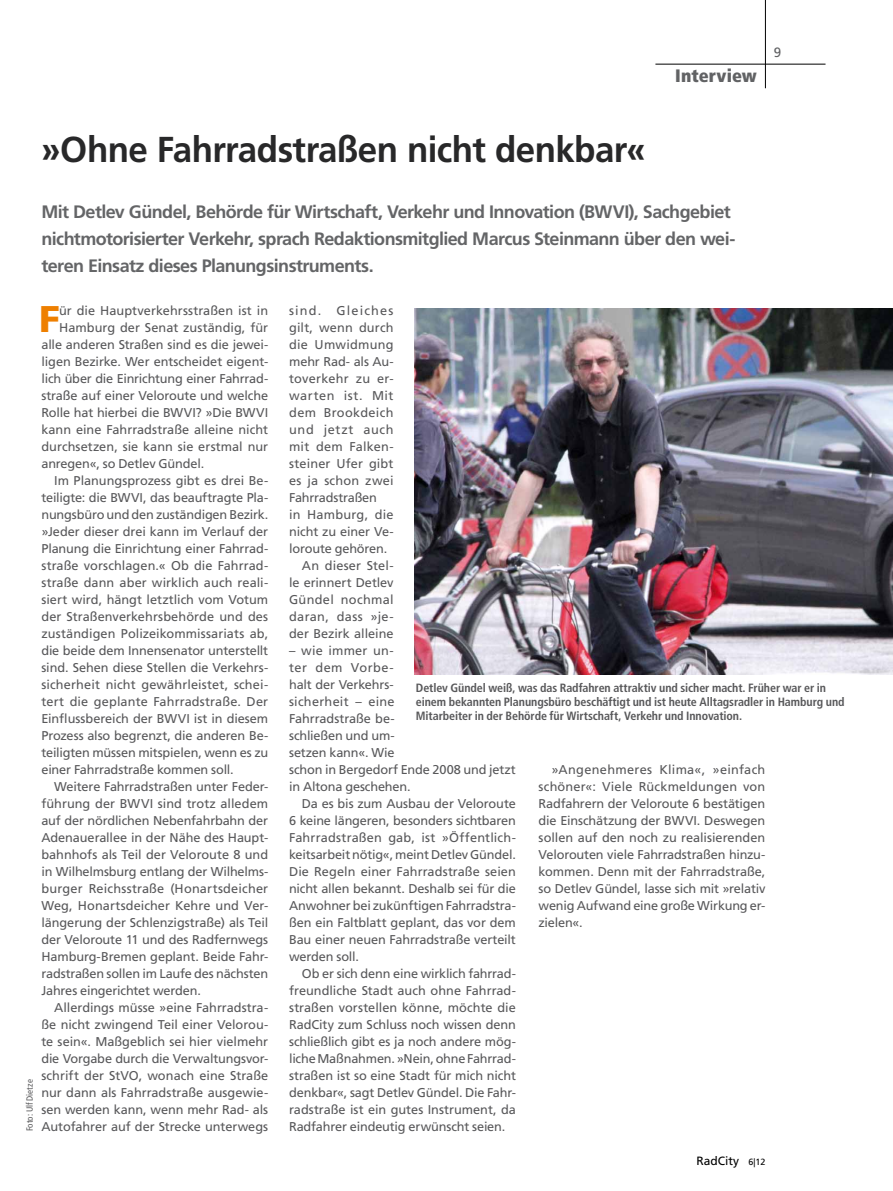
<style>
.page{position:relative;width:893px;height:1191px;background:#fff}
.page>*{position:absolute;margin:0;border:0;box-sizing:border-box;transform-origin:0 0}
.t1{font:900 37.05px "Frutiger LT";color:#ee7f00}
.t2{font:700 36px "Frutiger LT";letter-spacing:-.015em;color:#282829}
.t3{font:700 18px/27px "Frutiger LT";letter-spacing:-.03em;color:#646567}
.t4{font:900 condensed 18px "Frutiger LT";letter-spacing:.005em;color:#616264}
.t5{font:13.5px "Frutiger LT";color:#616264}
.t6{font:12.75px/17px "Frutiger LT";letter-spacing:-.005em;color:#58585a;text-align:justify}
.t7{font:12.75px "Frutiger LT";letter-spacing:.015em;color:#58585a}
.t8{font:12.75px "Frutiger LT";letter-spacing:.02em;color:#58585a}
.t9{font:12.75px "Frutiger LT";letter-spacing:.025em;color:#58585a}
.t10{font:12.75px "Frutiger LT";letter-spacing:.04em;color:#58585a}
.t11{font:12.75px "Frutiger LT";letter-spacing:.09em;color:#58585a}
.t12{font:12.75px "Frutiger LT";letter-spacing:.05em;color:#58585a}
.t13{font:700 condensed 12px/14.4px "Frutiger LT";letter-spacing:-.005em;color:#58585a}
.t14{font:12px "Frutiger LT";color:#000}
.t15{font:condensed 9px "Frutiger LT";color:#58585a}
.s1{font-size:9px}
</style>
<div class="page">
<hr style="left:765px;top:0;width:1px;height:88px;background:#000">
<hr style="left:655px;top:64px;width:170px;height:1px;background:#000">
<img style="left:415px;top:308px;width:478px;height:366px">
<p class="t4" style="left:675px;top:65px;width:83px">Interview</p>
<p class="t5" style="left:774px;top:44px;width:9px">9</p>
<p class="t2" style="left:41px;top:128px;width:606px">»Ohne Fahrradstraßen nicht denkbar«</p>
<p class="t15" style="left:25px;top:1131px;width:54px;rotate:-90deg">Foto: Ulf Dietze</p>
<p class="t3" style="left:41px;top:199px;width:695px">Mit Detlev Gündel, Behörde für Wirtschaft, Verkehr und Innovation (BWVI), Sachgebiet nichtmotorisierter Verkehr, sprach Redaktionsmitglied Marcus Steinmann über den wei&shy;teren Einsatz dieses Planungsinstruments.</p>
<p class="t11" style="left:289px;top:303px;width:106px">sind. Gleiches</p>
<p class="t6" style="left:289px;top:319px;width:106px">gilt, wenn durch</p>
<p class="t8" style="left:289px;top:337px;width:106px">die Umwidmung</p>
<p class="t6" style="left:289px;top:353px;width:106px">mehr Rad- als Au-</p>
<p class="t8" style="left:289px;top:371px;width:106px">toverkehr zu er-</p>
<p class="t10" style="left:289px;top:388px;width:106px">warten ist. Mit</p>
<p class="t9" style="left:289px;top:405px;width:106px">dem Brookdeich</p>
<p class="t12" style="left:289px;top:422px;width:106px">und jetzt auch</p>
<p class="t7" style="left:289px;top:439px;width:106px">mit dem Falken-</p>
<p class="t6" style="left:289px;top:455px;width:106px">steiner Ufer gibt</p>
<p class="t7" style="left:289px;top:473px;width:106px">es ja schon zwei</p>
<p class="t6" style="left:289px;top:489px;width:89px">Fahrradstraßen</p>
<p class="t7" style="left:289px;top:507px;width:106px">in Hamburg, die</p>
<p class="t6" style="left:289px;top:523px;width:106px">nicht zu einer Ve-</p>
<p class="t6" style="left:289px;top:540px;width:100px">loroute gehören.</p>
<p class="t6" style="left:302px;top:557px;width:93px">An dieser Stel-</p>
<p class="t6" style="left:289px;top:574px;width:106px">le erinnert Detlev</p>
<p class="t8" style="left:289px;top:592px;width:106px">Gündel nochmal</p>
<p class="t9" style="left:289px;top:609px;width:106px">daran, dass »je-</p>
<p class="t6" style="left:289px;top:625px;width:106px">der Bezirk alleine</p>
<p class="t6" style="left:289px;top:642px;width:106px">– wie immer un-</p>
<p class="t10" style="left:289px;top:660px;width:106px">ter dem Vorbe-</p>
<p class="t6" style="left:289px;top:676px;width:106px">halt der Verkehrs-</p>
<p class="t8" style="left:289px;top:694px;width:107px">sicherheit – eine</p>
<p class="t6" style="left:289px;top:710px;width:107px">Fahrradstraße be-</p>
<p class="t6" style="left:289px;top:727px;width:107px">schließen und um-</p>
<p class="t6" style="left:289px;top:744px;width:107px">setzen kann«. Wie</p>
<p class="t6" style="left:289px;top:761px;width:228px">schon in Bergedorf Ende 2008 und jetzt</p>
<p class="t6" style="left:289px;top:778px;width:123px">in Altona geschehen.</p>
<p class="t6" style="left:302px;top:795px;width:215px">Da es bis zum Ausbau der Veloroute</p>
<p class="t6" style="left:289px;top:812px;width:228px">6 keine längeren, besonders sichtbaren</p>
<p class="t7" style="left:289px;top:830px;width:228px">Fahrradstraßen gab, ist »Öffentlich-</p>
<p class="t6" style="left:289px;top:846px;width:228px">keitsarbeit nötig«, meint Detlev Gündel.</p>
<p class="t6" style="left:289px;top:863px;width:228px">Die Regeln einer Fahrradstraße seien</p>
<p class="t6" style="left:289px;top:880px;width:228px">nicht allen bekannt. Deshalb sei für die</p>
<p class="t6" style="left:289px;top:897px;width:228px">Anwohner bei zukünftigen Fahrradstra-</p>
<p class="t6" style="left:289px;top:914px;width:228px">ßen ein Faltblatt geplant, das vor dem</p>
<p class="t6" style="left:289px;top:931px;width:228px">Bau einer neuen Fahrradstraße verteilt</p>
<p class="t6" style="left:289px;top:948px;width:71px">werden soll.</p>
<p class="t6" style="left:302px;top:965px;width:216px">Ob er sich denn eine wirklich fahrrad-</p>
<p class="t6" style="left:289px;top:982px;width:228px">freundliche Stadt auch ohne Fahrrad-</p>
<p class="t6" style="left:289px;top:999px;width:228px">straßen vorstellen könne, möchte die</p>
<p class="t6" style="left:289px;top:1016px;width:228px">RadCity zum Schluss noch wissen denn</p>
<p class="t6" style="left:289px;top:1033px;width:228px">schließlich gibt es ja noch andere mög-</p>
<p class="t6" style="left:289px;top:1050px;width:228px">liche Maßnahmen. »Nein, ohne Fahrrad-</p>
<p class="t6" style="left:289px;top:1067px;width:228px">straßen ist so eine Stadt für mich nicht</p>
<p class="t6" style="left:289px;top:1084px;width:228px">denkbar«, sagt Detlev Gündel. Die Fahr-</p>
<p class="t6" style="left:289px;top:1101px;width:228px">radstraße ist ein gutes Instrument, da</p>
<p class="t6" style="left:289px;top:1118px;width:218px">Radfahrer eindeutig erwünscht seien.</p>
<p class="t1" style="left:39px;top:296px;width:22px">F</p>
<p class="t6" style="left:59px;top:302px;width:211px">ür die Hauptverkehrsstraßen ist in</p>
<p class="t6" style="left:59px;top:319px;width:211px">Hamburg der Senat zuständig, für</p>
<p class="t6" style="left:41px;top:336px;width:228px">alle anderen Straßen sind es die jewei-</p>
<p class="t6" style="left:41px;top:353px;width:228px">ligen Bezirke. Wer entscheidet eigent-</p>
<p class="t6" style="left:41px;top:370px;width:228px">lich über die Einrichtung einer Fahrrad-</p>
<p class="t6" style="left:41px;top:387px;width:228px">straße auf einer Veloroute und welche</p>
<p class="t6" style="left:41px;top:404px;width:228px">Rolle hat hierbei die BWVI? »Die BWVI</p>
<p class="t6" style="left:41px;top:421px;width:228px">kann eine Fahrradstraße alleine nicht</p>
<p class="t6" style="left:41px;top:438px;width:228px">durchsetzen, sie kann sie erstmal nur</p>
<p class="t6" style="left:41px;top:455px;width:164px">anregen«, so Detlev Gündel.</p>
<p class="t6" style="left:54px;top:472px;width:216px">Im Planungsprozess gibt es drei Be-</p>
<p class="t6" style="left:41px;top:489px;width:228px">teiligte: die BWVI, das beauftragte Pla-</p>
<p class="t6" style="left:41px;top:506px;width:228px">nungsbüro und den zuständigen Bezirk.</p>
<p class="t6" style="left:41px;top:523px;width:228px">»Jeder dieser drei kann im Verlauf der</p>
<p class="t6" style="left:41px;top:540px;width:228px">Planung die Einrichtung einer Fahrrad-</p>
<p class="t6" style="left:41px;top:557px;width:228px">straße vorschlagen.« Ob die Fahrrad-</p>
<p class="t6" style="left:41px;top:574px;width:228px">straße dann aber wirklich auch reali-</p>
<p class="t6" style="left:41px;top:591px;width:228px">siert wird, hängt letztlich vom Votum</p>
<p class="t6" style="left:41px;top:608px;width:228px">der Straßenverkehrsbehörde und des</p>
<p class="t6" style="left:41px;top:625px;width:228px">zuständigen Polizeikommissariats ab,</p>
<p class="t6" style="left:41px;top:642px;width:228px">die beide dem Innensenator unterstellt</p>
<p class="t6" style="left:41px;top:659px;width:228px">sind. Sehen diese Stellen die Verkehrs-</p>
<p class="t6" style="left:41px;top:676px;width:228px">sicherheit nicht gewährleistet, schei-</p>
<p class="t6" style="left:41px;top:693px;width:228px">tert die geplante Fahrradstraße. Der</p>
<p class="t6" style="left:41px;top:710px;width:228px">Einflussbereich der BWVI ist in diesem</p>
<p class="t6" style="left:41px;top:727px;width:228px">Prozess also begrenzt, die anderen Be-</p>
<p class="t6" style="left:41px;top:744px;width:228px">teiligten müssen mitspielen, wenn es zu</p>
<p class="t6" style="left:41px;top:761px;width:194px">einer Fahrradstraße kommen soll.</p>
<p class="t6" style="left:54px;top:778px;width:216px">Weitere Fahrradstraßen unter Feder-</p>
<p class="t6" style="left:41px;top:795px;width:228px">führung der BWVI sind trotz alledem</p>
<p class="t6" style="left:41px;top:812px;width:228px">auf der nördlichen Nebenfahrbahn der</p>
<p class="t6" style="left:41px;top:829px;width:228px">Adenauerallee in der Nähe des Haupt-</p>
<p class="t6" style="left:41px;top:846px;width:228px">bahnhofs als Teil der Veloroute 8 und</p>
<p class="t6" style="left:41px;top:863px;width:228px">in Wilhelmsburg entlang der Wilhelms-</p>
<p class="t7" style="left:41px;top:881px;width:228px">burger Reichsstraße (Honartsdeicher</p>
<p class="t6" style="left:41px;top:897px;width:228px">Weg, Honartsdeicher Kehre und Ver-</p>
<p class="t6" style="left:41px;top:914px;width:228px">längerung der Schlenzigstraße) als Teil</p>
<p class="t6" style="left:41px;top:931px;width:228px">der Veloroute 11 und des Radfernwegs</p>
<p class="t6" style="left:41px;top:948px;width:228px">Hamburg-Bremen geplant. Beide Fahr-</p>
<p class="t6" style="left:41px;top:965px;width:228px">radstraßen sollen im Laufe des nächsten</p>
<p class="t6" style="left:41px;top:982px;width:161px">Jahres eingerichtet werden.</p>
<p class="t6" style="left:54px;top:999px;width:216px">Allerdings müsse »eine Fahrradstra-</p>
<p class="t6" style="left:41px;top:1016px;width:228px">ße nicht zwingend Teil einer Velorou-</p>
<p class="t6" style="left:41px;top:1033px;width:228px">te sein«. Maßgeblich sei hier vielmehr</p>
<p class="t6" style="left:41px;top:1050px;width:228px">die Vorgabe durch die Verwaltungsvor-</p>
<p class="t6" style="left:41px;top:1067px;width:228px">schrift der StVO, wonach eine Straße</p>
<p class="t6" style="left:41px;top:1084px;width:228px">nur dann als Fahrradstraße ausgewie-</p>
<p class="t6" style="left:41px;top:1101px;width:228px">sen werden kann, wenn mehr Rad- als</p>
<p class="t6" style="left:41px;top:1118px;width:228px">Autofahrer auf der Strecke unterwegs</p>
<p class="t13" style="left:416px;top:680px;width:430px">Detlev Gündel weiß, was das Radfahren attraktiv und sicher macht. Früher war er in einem bekannten Planungsbüro beschäftigt und ist heute Alltagsradler in Hamburg und<br>Mitarbeiter in der Behörde für Wirtschaft, Verkehr und Innovation.</p>
<p class="t6" style="left:539px;top:761px;width:228px;text-indent:13px">»Angenehmeres Klima«, »einfach schöner«: Viele Rückmeldungen von Radfahrern der Veloroute 6 bestätigen die Einschätzung der BWVI. Deswegen sollen auf den noch zu realisierenden Velorouten viele Fahrradstraßen hinzu&shy;kommen. Denn mit der Fahrradstraße, so Detlev Gündel, lasse sich mit »relativ wenig Aufwand eine große Wirkung er&shy;zielen«.</p>
<p class="t14" style="left:696px;top:1154px;width:71px">RadCity <span class="s1">6|12</span></p>
</div>
